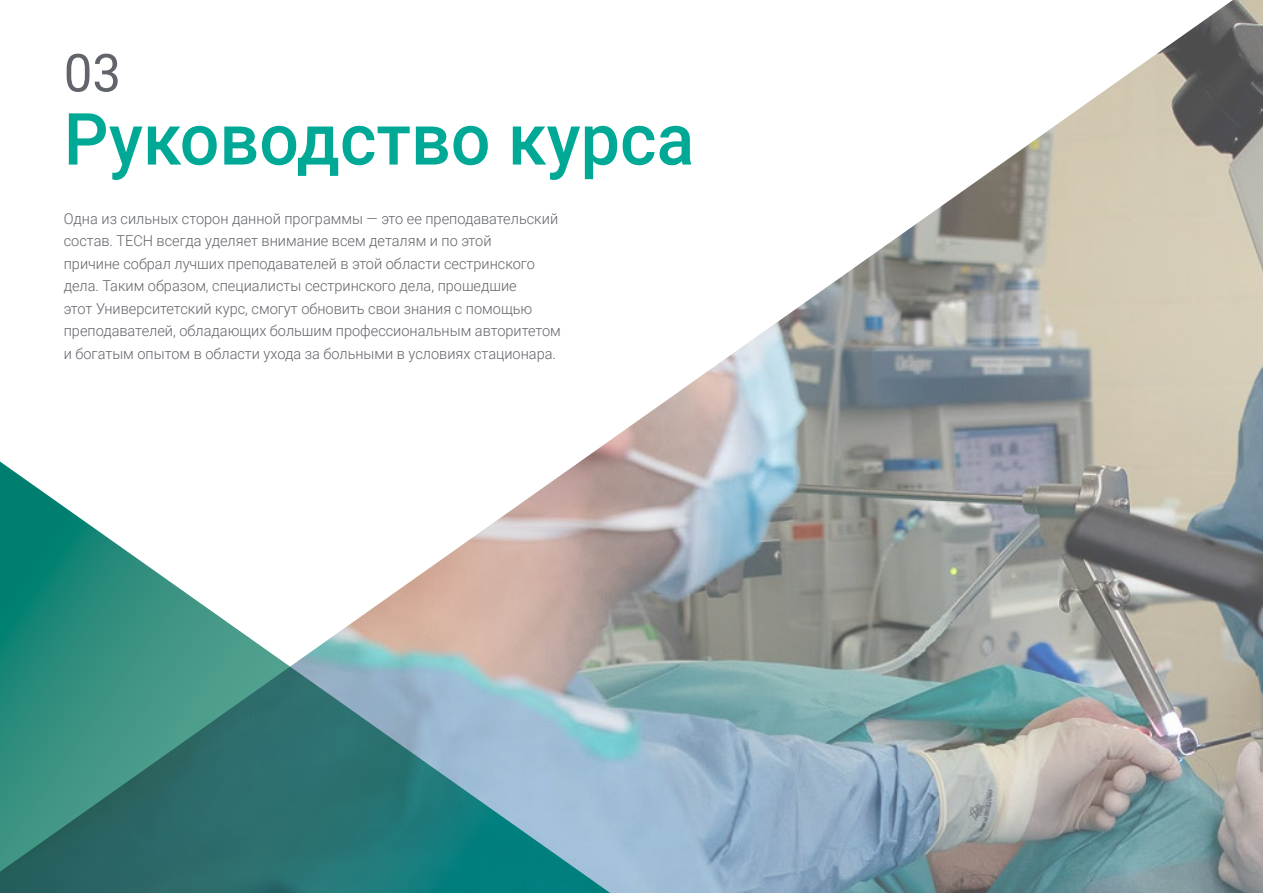
<style>
.page{position:relative;width:1263px;height:893px;background:#fff}
.page>*{position:absolute;margin:0;border:0;box-sizing:border-box;transform-origin:0 0}
.t1{font:500 72px "Roboto";color:#00a996}
.t2{font:52.5px "Roboto";color:#61646a}
.t3{font:300 15px/22.5px "Roboto";color:#61646a}
</style>
<div class="page">
<img style="left:602px;top:0;width:661px;height:893px">
<svg style="left:0;top:446px;width:640px;height:447px"></svg>
<h2 class="t2" style="left:64px;top:36px;width:59px">03</h2>
<h1 class="t1" style="left:64px;top:89px;width:632px">Руководство курса</h1>
<p class="t3" style="left:64px;top:207px;width:499px">Одна из сильных сторон данной программы — это ее преподавательский состав. TECH всегда уделяет внимание всем деталям и по этой<br>причине собрал лучших преподавателей в этой области сестринского дела. Таким образом, специалисты сестринского дела, прошедшие<br>этот Университетский курс, смогут обновить свои знания с помощью преподавателей, обладающих большим профессиональным авторитетом и богатым опытом в области ухода за больными в условиях стационара.</p>
</div>
